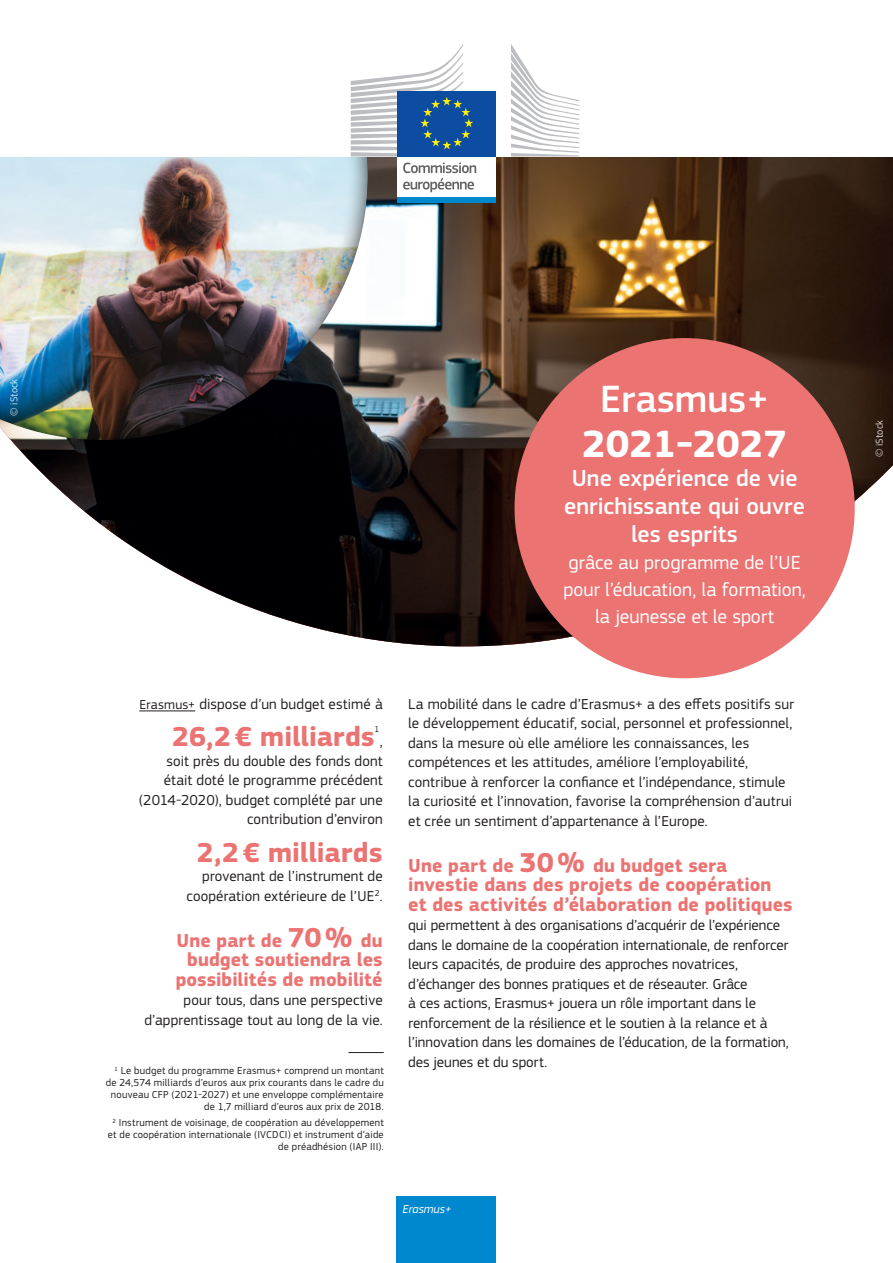
<style>
.page{position:relative;width:893px;height:1263px;background:#fff}
.page>*{position:absolute;margin:0;border:0;box-sizing:border-box;transform-origin:0 0}
.t1{font:700 39.45px "EC Square Sans Pro";color:#fff}
.t2{font:500 39.45px "EC Square Sans Pro";color:#fff}
.Body{font:700 28.5px "EC Square Sans Pro";color:#eb7372}
.t3{font:500 24px/28.2px "EC Square Sans Pro";color:#fff;text-align:center}
.t4{font:19.8px/26.8px "EC Square Sans Pro";color:#fff;text-align:center}
.Body-2{font:700 19.5px/19.5px "EC Square Sans Pro";letter-spacing:.005em;color:#eb7372;text-align:center}
.Body-3{font:15px/19.5px "EC Square Sans Pro";letter-spacing:.005em;color:#231f20;text-align:right}
.t5{font:italic 12px "EC Square Sans Pro";color:#fff}
.legend{font:10.5px/12px "EC Square Sans Pro";letter-spacing:.025em;color:#231f20;text-align:right}
.t6{font:10.5px "EC Square Sans Pro";color:#fff}
.Body-4{font:8.7px "EC Square Sans Pro";color:#231f20}
.s1{font-size:13.5px}
.s2{font-size:28.5px}
</style>
<div class="page">
<img style="left:11px;top:157px;width:882px;height:489px">
<img style="left:0;top:157px;width:369px;height:284px">
<div style="left:397px;top:1196px;width:99px;height:67px;background:#0088ce"></div>
<svg style="left:341px;top:81px;width:247px;height:132px"></svg>
<div style="left:397px;top:155px;width:99px;height:43px;background:#fff"></div>
<div style="left:397px;top:197px;width:99px;height:6px;background:#0088ce"></div>
<svg style="left:511px;top:44px;width:68px;height:112px"></svg>
<div style="left:397px;top:91px;width:99px;height:65px;background:#0d4da1"></div>
<svg style="left:351px;top:44px;width:122px;height:112px"></svg>
<svg style="left:403px;top:162px;width:73px;height:30px"></svg>
<div style="left:514px;top:338px;width:341px;height:340px;background:#eb7372;border-radius:50%"></div>
<hr style="left:139px;top:710px;width:56px;height:1px;background:#231f20">
<hr style="left:348px;top:1052px;width:36px;height:1px;background:#231f20">
<p class="t6" style="left:8px;top:416px;width:38px;rotate:-90deg">© iStock</p>
<h1 class="t2" style="left:600px;top:376px;width:170px">Erasmus+</h1>
<h1 class="t1" style="left:582px;top:421px;width:206px">2021-2027</h1>
<h2 class="t3" style="left:564px;top:464px;width:242px">Une expérience de vie enrichissante qui ouvre les esprits</h2>
<h2 class="t4" style="left:563px;top:549px;width:244px">grâce au programme de l’UE pour l’éducation, la formation, la jeunesse et le sport</h2>
<p class="Body-3" style="left:139px;top:694px;width:245px"><span class="s1">Erasmus+</span> dispose d’un budget estimé à</p>
<p class="Body" style="left:172px;top:720px;width:204px">26,2€ milliards</p>
<p class="Body-4" style="left:375px;top:724px;width:6px">1</p>
<p class="Body-3" style="left:139px;top:731px;width:245px">,<br>soit près du double des fonds dont était doté le programme précédent (2014-2020), budget complété par une contribution d’environ</p>
<p class="Body" style="left:197px;top:835px;width:187px">2,2€ milliards</p>
<p class="Body-3" style="left:187px;top:866px;width:198px">provenant de l’instrument de coopération extérieure de l’UE<sup>2</sup>.</p>
<p class="Body-2" style="left:176px;top:931px;width:208px">Une part de <span class="s2">70%</span> du budget soutiendra les possibilités de mobilité</p>
<p class="Body-3" style="left:144px;top:990px;width:240px">pour tous, dans une perspective d’apprentissage tout au long de la vie.</p>
<p class="legend" style="left:106px;top:1065px;width:279px"><sup>1</sup> Le budget du programme Erasmus+ comprend un montant de 24,574 milliards d’euros aux prix courants dans le cadre du nouveau CFP (2021-2027) et une enveloppe complémentaire de 1,7 milliard d’euros aux prix de 2018.</p>
<p class="legend" style="left:108px;top:1117px;width:277px"><sup>2</sup> Instrument de voisinage, de coopération au développement et de coopération internationale (IVCDCI) et instrument d’aide de préadhésion (IAP III).</p>
<p class="Body-3" style="left:408px;top:694px;width:387px;text-align:left">La mobilité dans le cadre d’Erasmus+ a des effets positifs sur le développement éducatif, social, personnel et professionnel, dans la mesure où elle améliore les connaissances, les compétences et les attitudes, améliore l’employabilité, contribue à renforcer la confiance et l’indépendance, stimule la curiosité et l’innovation, favorise la compréhension d’autrui et crée un sentiment d’appartenance à l’Europe.</p>
<p class="Body-2" style="left:408px;top:856px;width:386px;text-align:left">Une part de <span class="s2">30%</span> du budget sera investie dans des projets de coopération et des activités d’élaboration de politiques</p>
<p class="Body-3" style="left:408px;top:915px;width:382px;text-align:left">qui permettent à des organisations d’acquérir de l’expérience dans le domaine de la coopération internationale, de renforcer leurs capacités, de produire des approches novatrices, d’échanger des bonnes pratiques et de réseauter. Grâce<br>à ces actions, Erasmus+ jouera un rôle important dans le renforcement de la résilience et le soutien à la relance et à l’innovation dans les domaines de l’éducation, de la formation, des jeunes et du sport.</p>
<p class="t5" style="left:403px;top:1202px;width:51px">Erasmus+</p>
<p class="t6" style="left:873px;top:457px;width:38px;rotate:-90deg">© iStock</p>
</div>
